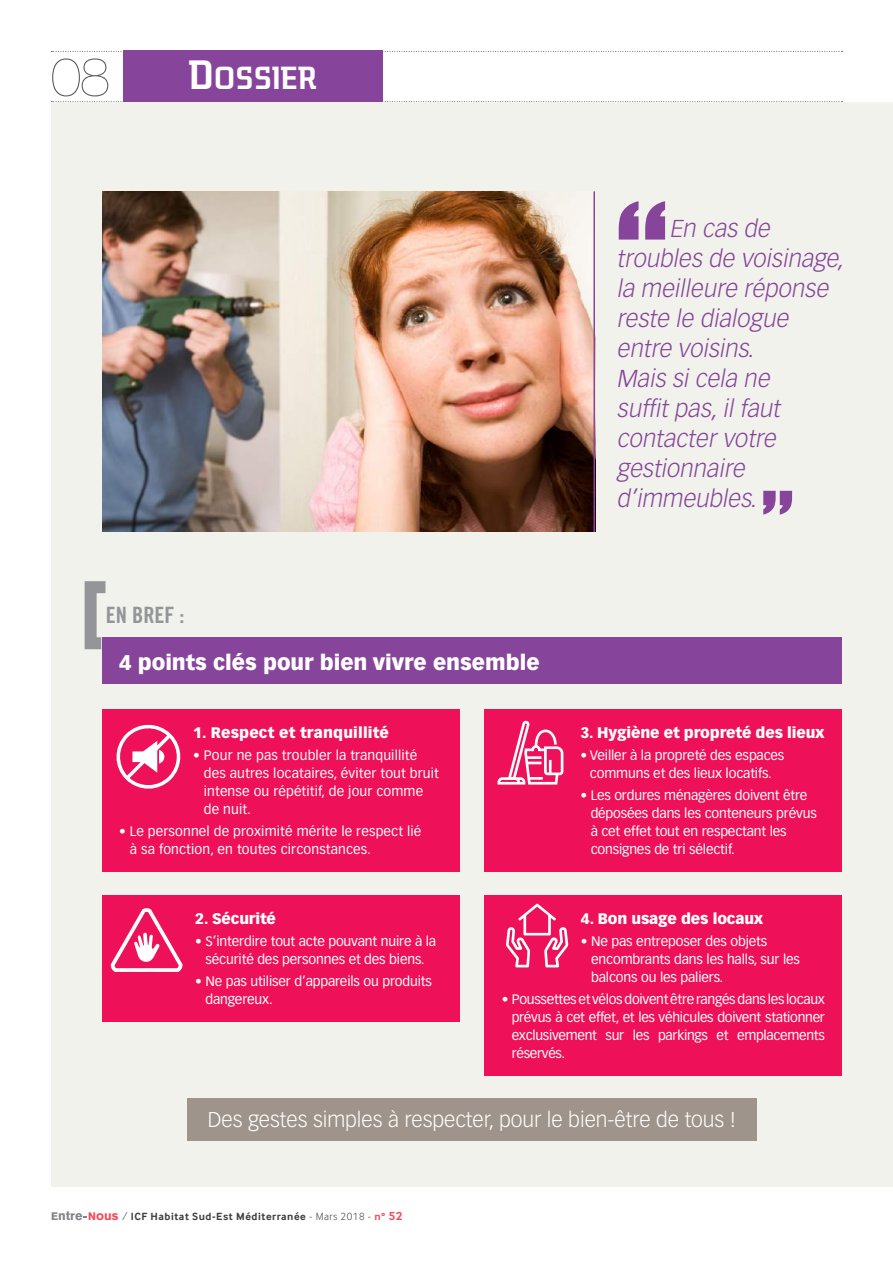
<style>
.page{position:relative;width:893px;height:1263px;background:#fff}
.page>*{position:absolute;margin:0;border:0;box-sizing:border-box;transform-origin:0 0}
.t1{font:200 54px "Helvetica Neue LT Pro";color:#57585a}
.t2{font:700 37.5px "Midnight Kernboy";color:#fff}
.t3{font:italic 300 24px/30px "Vectora LT Pro";color:#86459a}
.t4{font:22.5px "Trade Gothic Bold Cond Twenty";color:#939598}
.t5{font:300 21px "Vectora LT Pro";color:#fff}
.t6{font:900 21px "Vectora LT Pro";color:#fff}
.t7{font:900 15px "Vectora LT Pro";letter-spacing:-.01em;color:#fff}
.t8{font:900 15px "Vectora LT Pro";letter-spacing:.01em;color:#fff}
.t9{font:13.5px/18px "Vectora LT Pro";letter-spacing:-.01em;color:#fff}
.t10{font:13.5px/18px "Vectora LT Pro";letter-spacing:.01em;color:#fff}
.t11{font:700 10.8px "Inter Face";letter-spacing:.05em;color:#3e3e3f}
.s1{font-size:48px}
.s2{font-family:"Akzidenz Grotesk BE";color:#808285}
.s3{font-family:"Akzidenz Grotesk BE";font-size:12.75px;color:#808285}
.s4{font-family:"Akzidenz Grotesk BE";color:#ef4d5c}
.s5{font-family:"Akzidenz Grotesk BE";font-size:12.75px;color:#ef4d5c}
.s6{font-weight:300}
.s7{color:#ef4d5c}
.s8{font-size:12.15px;color:#ef4d5c}
</style>
<div class="page">
<svg style="left:51px;top:51px;width:792px;height:1px"></svg>
<svg style="left:51px;top:101px;width:792px;height:1px"></svg>
<div style="left:51px;top:102px;width:842px;height:1084px;background:#f2f2ed"></div>
<div style="left:123px;top:50px;width:260px;height:51px;background:#86459a"></div>
<div style="left:102px;top:709px;width:357px;height:162px;background:#ee1059"></div>
<div style="left:485px;top:709px;width:357px;height:162px;background:#ee1059"></div>
<div style="left:102px;top:895px;width:357px;height:126px;background:#ee1059"></div>
<div style="left:485px;top:895px;width:357px;height:180px;background:#ee1059"></div>
<div style="left:102px;top:637px;width:740px;height:47px;background:#86459a"></div>
<svg style="left:84px;top:581px;width:22px;height:69px"></svg>
<div style="left:187px;top:1098px;width:570px;height:43px;background:#9f948c"></div>
<svg style="left:116px;top:724px;width:65px;height:65px"></svg>
<svg style="left:497px;top:721px;width:66px;height:63px"></svg>
<svg style="left:111px;top:908px;width:72px;height:64px"></svg>
<svg style="left:506px;top:903px;width:62px;height:64px"></svg>
<img style="left:102px;top:192px;width:491px;height:340px">
<svg style="left:619px;top:201px;width:46px;height:39px"></svg>
<svg style="left:763px;top:491px;width:29px;height:24px"></svg>
<hr style="left:593px;top:191px;width:2px;height:341px;background:#86459a">
<h1 class="t1" style="left:51px;top:45px;width:60px">08</h1>
<h2 class="t2" style="left:189px;top:57px;width:130px"><span class="s1">D</span>OSSIER</h2>
<h3 class="t4" style="left:106px;top:601px;width:80px">EN BREF :</h3>
<h3 class="t6" style="left:119px;top:650px;width:422px">4 points clés pour bien vivre ensemble</h3>
<p class="t8" style="left:193px;top:723px;width:198px">1. Respect et tranquillité</p>
<p class="t10" style="left:204px;top:746px;width:237px;text-indent:-11px">• Pour ne pas troubler la tranquillité des autres locataires, éviter tout bruit intense ou répétitif, de jour comme de nuit.</p>
<p class="t10" style="left:130px;top:822px;width:293px;text-indent:-11px">• Le personnel de proximité mérite le respect lié à sa fonction, en toutes circonstances.</p>
<h3 class="t3" style="left:617px;top:214px;width:233px;text-indent:53px">En cas de troubles de voisinage, la meilleure réponse reste le dialogue entre voisins.<br>Mais sicela ne suffitpas,ilfaut contactervotre gestionnaire d’immeubles.</h3>
<p class="t7" style="left:580px;top:723px;width:246px">3. Hygiène et propreté des lieux</p>
<p class="t9" style="left:580px;top:746px;width:206px;text-align:center">• Veiller à la propreté des espaces communs et des lieux locatifs.</p>
<p class="t9" style="left:591px;top:786px;width:228px;text-indent:-10px">• Les ordures ménagères doivent être déposées dans les conteneurs prévus à cet effet tout en respectant les consignes de tri sélectif.</p>
<p class="t7" style="left:195px;top:909px;width:82px">2. Sécurité</p>
<p class="t9" style="left:195px;top:932px;width:242px;text-align:center">• S’interdire tout acte pouvant nuire à la sécurité des personnes et des biens.</p>
<p class="t9" style="left:206px;top:972px;width:228px;text-indent:-10px">• Ne pas utiliser d’appareils ou produits dangereux.</p>
<p class="t7" style="left:581px;top:909px;width:184px">4. Bon usage des locaux</p>
<p class="t9" style="left:591px;top:932px;width:210px;text-indent:-10px">• Ne pas entreposer des objets encombrants dans les halls, sur les balcons ou les paliers.</p>
<p class="t9" style="left:512px;top:990px;width:315px;text-align:justify;text-indent:-10px">• Poussettes et vélos doivent être rangés dans les locaux prévus à cet effet, et les véhicules doivent stationner exclusivement sur les parkings et emplacements réservés.</p>
<h3 class="t5" style="left:208px;top:1107px;width:530px">Des gestes simples à respecter, pour le bien-être de tous !</h3>
<p class="t11" style="left:51px;top:1210px;width:353px"><span class="s2">E</span><span class="s3">ntre</span> <span class="s4">N</span><span class="s5">ous</span> <span class="s6">/</span> ICF Habitat Sud-Est Méditerranée <span class="s6">- Mars 2018 -</span> <span class="s7">n°</span> <span class="s8">52</span></p>
</div>
